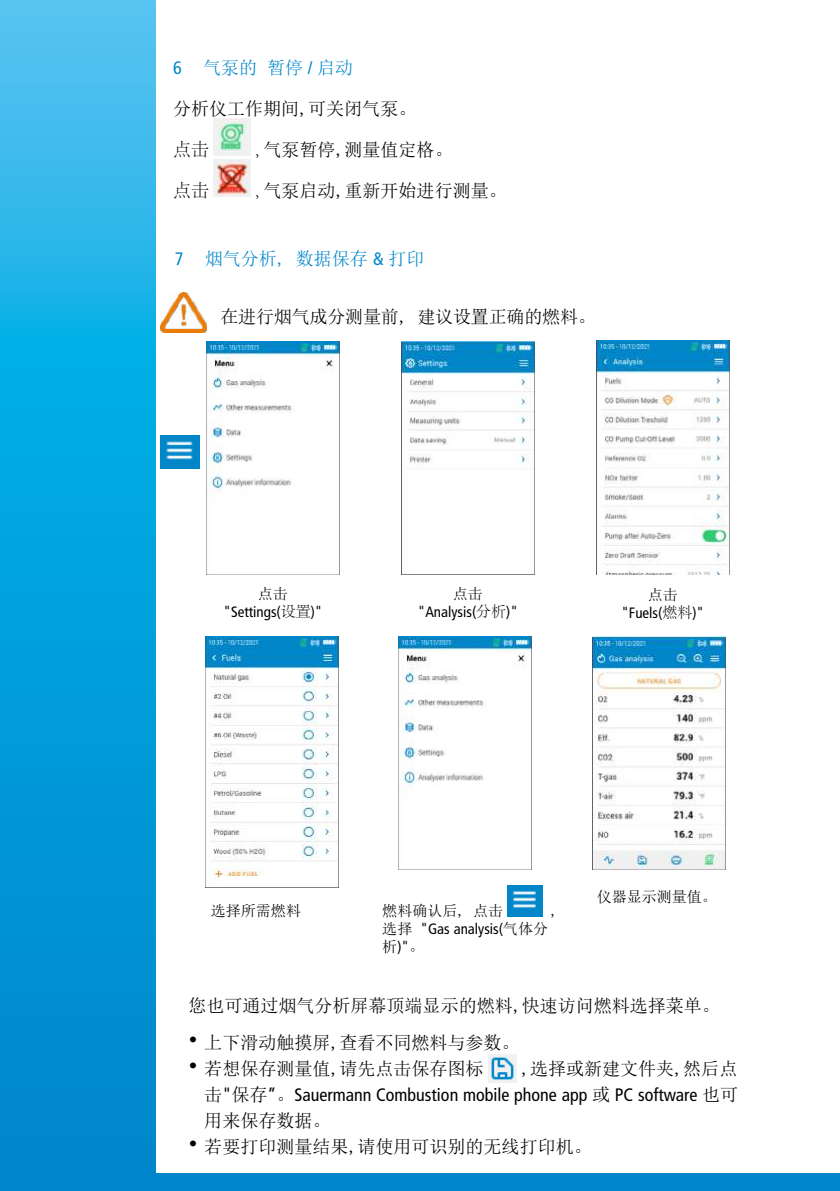
<style>
.page{position:relative;width:840px;height:1191px;background:#fff}
.page>*{position:absolute;margin:0;border:0;box-sizing:border-box;transform-origin:0 0}
.t1{font:18px "Sim Sun";color:#000}
.t2{font:condensed 18px "Frutiger LT Std";color:#000}
.t3{font:18px "Sim Sun";color:#0086ca}
.t4{font:300 18px "Adobe Song Std";color:#000}
.t5{font:condensed 15px/18px "Frutiger LT Std";color:#000}
.t6{font:15px "Sim Sun";color:#000}
.s1{font-family:"Frutiger LT Std";font-stretch:condensed}
.s2{font-family:"Adobe Song Std";font-weight:300}
.s3{font-family:"Adobe Song Std";font-weight:300;font-stretch:normal}
.s4{font-family:"Sim Sun";font-stretch:normal}
.s5{font-size:24px}
</style>
<div class="page">
<div style="left:0;top:1173px;width:839px;height:18px;background:#0086ca"></div>
<svg style="left:0;top:0;width:155px;height:1173px;background:#10a3dd"></svg>
<img style="left:214px;top:118px;width:36px;height:38px">
<img style="left:214px;top:159px;width:36px;height:37px">
<img style="left:161px;top:292px;width:45px;height:40px">
<img style="left:161px;top:435px;width:38px;height:33px">
<img style="left:206px;top:341px;width:133px;height:233px">
<img style="left:401px;top:341px;width:133px;height:233px">
<img style="left:596px;top:340px;width:132px;height:235px">
<img style="left:206px;top:636px;width:132px;height:252px">
<img style="left:507px;top:886px;width:35px;height:30px">
<img style="left:592px;top:636px;width:132px;height:233px">
<img style="left:398px;top:637px;width:133px;height:232px">
<img style="left:488px;top:1054px;width:28px;height:28px">
<p class="t3" style="left:173px;top:59px;width:182px"><span class="s1">6</span> 气泵的 暂停 <span class="s1">/</span> 启动</p>
<p class="t1" style="left:173px;top:99px;width:244px">分析仪工作期间,可关闭气泵。</p>
<p class="t4" style="left:173px;top:139px;width:37px">点击</p>
<p class="t1" style="left:255px;top:140px;width:199px"><span class="s2">,</span> 气泵暂停,测量值定格。</p>
<p class="t4" style="left:173px;top:180px;width:37px">点击</p>
<p class="t1" style="left:255px;top:181px;width:253px"><span class="s2">,</span> 气泵启动,重新开始进行测量。</p>
<p class="t3" style="left:175px;top:250px;width:251px"><span class="s1">7</span> 烟气分析, 数据保存 <span class="s1">&amp;</span> 打印</p>
<p class="t1" style="left:220px;top:307px;width:377px">在进行烟气成分测量前, 建议设置正确的燃料。</p>
<p class="t6" style="left:258px;top:586px;width:31px">点击</p>
<p class="t5" style="left:223px;top:603px;width:100px">"Settings(<span class="s3">设置</span>)"</p>
<p class="t6" style="left:452px;top:586px;width:31px">点击</p>
<p class="t5" style="left:417px;top:603px;width:101px">"Analysis(<span class="s3">分析</span>)"</p>
<p class="t6" style="left:647px;top:587px;width:31px">点击</p>
<p class="t5" style="left:621px;top:604px;width:84px">"Fuels(<span class="s3">燃料</span>)"</p>
<p class="t6" style="left:211px;top:903px;width:91px">选择所需燃料</p>
<p class="t6" style="left:382px;top:903px;width:122px">燃料确认后, 点击</p>
<p class="t6" style="left:550px;top:903px;width:9px">,</p>
<p class="t5" style="left:382px;top:920px;width:167px"><span class="s4">选择</span> "Gas analysis(<span class="s4">气体分析</span>)"<span class="s3">。</span></p>
<p class="t6" style="left:596px;top:889px;width:121px">仪器显示测量值。</p>
<p class="t1" style="left:188px;top:996px;width:532px">您也可通过烟气分析屏幕顶端显示的燃料,快速访问燃料选择菜单。</p>
<p class="t1" style="left:187px;top:1034px;width:334px"><span class="s5">•</span> 上下滑动触摸屏,查看不同燃料与参数。</p>
<p class="t1" style="left:187px;top:1060px;width:298px"><span class="s5">•</span> 若想保存测量值,请先点击保存图标</p>
<p class="t1" style="left:521px;top:1060px;width:217px">,选择或新建文件夹,然后点</p>
<p class="t2" style="left:204px;top:1084px;width:535px"><span class="s4">击</span>"<span class="s4">保存</span>”<span class="s4">。</span>Sauermann Combustion mobile phone app <span class="s4">或</span> PC software <span class="s4">也可</span></p>
<p class="t1" style="left:204px;top:1111px;width:127px">用来保存数据。</p>
<p class="t1" style="left:187px;top:1138px;width:406px"><span class="s5">•</span> 若要打印测量结果,请使用可识别的无线打印机。</p>
</div>
